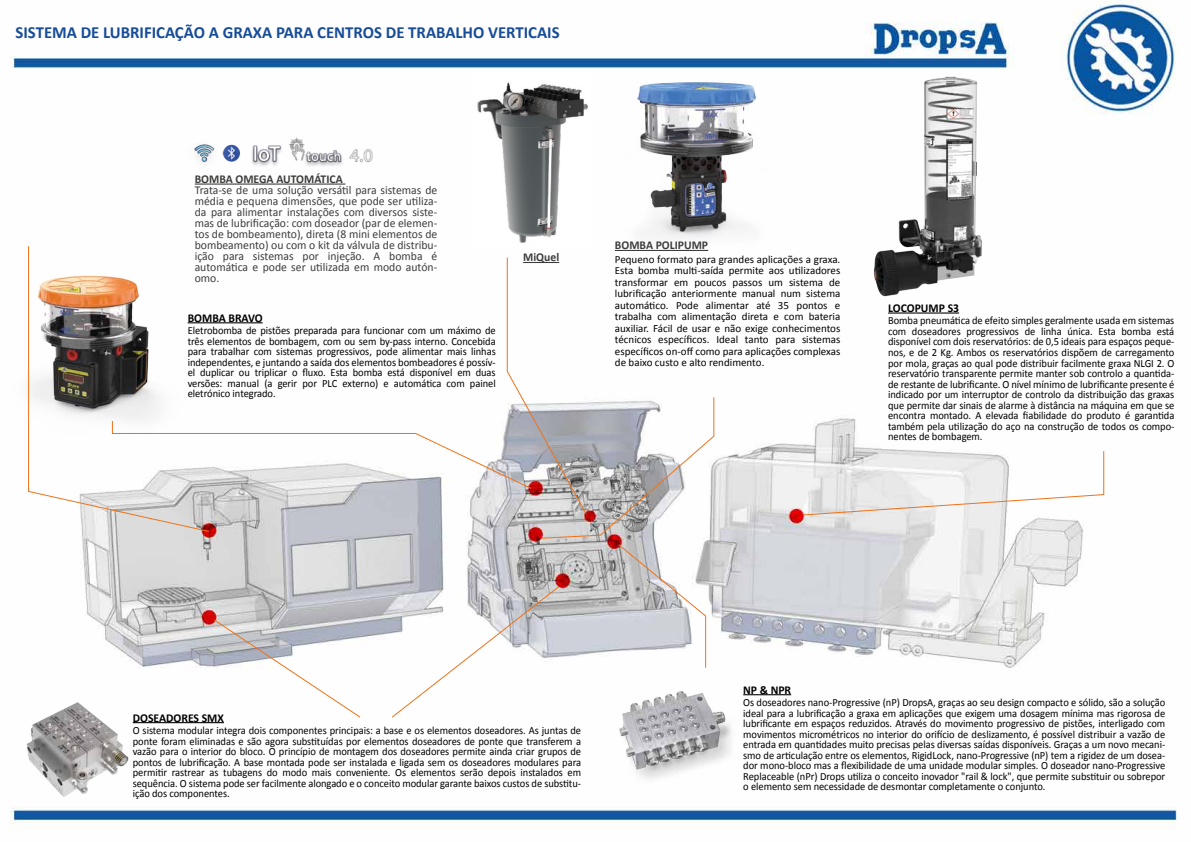
<style>
.page{position:relative;width:1191px;height:842px;background:#fff}
.page>*{position:absolute;margin:0;border:0;box-sizing:border-box;transform-origin:0 0}
.t1{font:700 17px "Calibri";color:#164c98}
.t2{font:12px/11px "Calibri";color:#3c3c3b;text-align:justify}
.t3{font:700 12px "Calibri";color:#3c3c3b}
.t4{font:700 12px "Calibri";color:#000}
.t5{font:11px/10.5px "Calibri";letter-spacing:-.005em;color:#000;text-align:justify;scale:.95 1}
.t6{font:11px/11.5px "Calibri";letter-spacing:-.005em;color:#000;text-align:justify}
</style>
<div class="page">
<img style="left:10px;top:1px;width:1167px;height:827px">
<hr style="left:195px;top:183px;width:150px;height:2px;background:#3c3c3b">
<img style="left:189px;top:131px;width:191px;height:41px">
<img style="left:601px;top:67px;width:159px;height:191px">
<hr style="left:615px;top:250px;width:93px;height:1px;background:#3c3c3b">
<img style="left:10px;top:258px;width:18px;height:187px">
<img style="left:609px;top:682px;width:128px;height:102px">
<hr style="left:743px;top:694px;width:48px;height:1px;background:#000">
<img style="left:760px;top:67px;width:355px;height:237px">
<hr style="left:888px;top:312px;width:71px;height:2px;background:#000">
<svg style="left:801px;top:450px;width:303px;height:66px"></svg>
<svg style="left:28px;top:245px;width:182px;height:288px"></svg>
<img style="left:450px;top:38px;width:154px;height:208px">
<svg style="left:111px;top:257px;width:604px;height:461px"></svg>
<img style="left:10px;top:654px;width:202px;height:176px">
<hr style="left:133px;top:722px;width:91px;height:1px;background:#000">
<img style="left:471px;top:74px;width:118px;height:173px">
<h1 class="t1" style="left:16px;top:21px;width:545px">SISTEMA DE LUBRIFICAÇÃO A GRAXA PARA CENTROS DE TRABALHO VERTICAIS</h1>
<p class="t3" style="left:195px;top:172px;width:149px">BOMBA OMEGA AUTOMÁTICA</p>
<p class="t2" style="left:195px;top:184px;width:244px">Trata-se de uma solução versátil para sistemas de média e pequena dimensões, que pode ser utiliza&shy;da para alimentar instalações com diversos siste&shy;mas de lubrificação: com doseador (par de elemen&shy;tos de bombeamento), direta (8 mini elementos de bombeamento) ou com o kit da válvula de distribu&shy;ição para sistemas por injeção. A bomba é automática e pode ser utilizada em modo autón&shy;omo.</p>
<p class="t4" style="left:188px;top:310px;width:76px">BOMBA BRAVO</p>
<p class="t5" style="left:188px;top:325px;width:326px">Eletrobomba de pistões preparada para funcionar com um máximo de três elementos de bombagem, com ou sem by-pass interno. Concebida para trabalhar com sistemas progressivos, pode alimentar mais linhas independentes, e juntando a saída dos elementos bombeadores é possív&shy;el duplicar ou triplicar o fluxo. Esta bomba está disponível em duas versões: manual (a gerir por PLC externo) e automática com painel eletrónico integrado.</p>
<p class="t3" style="left:523px;top:250px;width:38px">MiQuel</p>
<p class="t3" style="left:615px;top:238px;width:95px">BOMBA POLIPUMP</p>
<p class="t6" style="left:615px;top:253px;width:227px">Pequeno formato para grandes aplicações a graxa.<br>Esta bomba multi-saída permite aos utilizadores transformar em poucos passos um sistema de lubrificação anteriormente manual num sistema automático. Pode alimentar até 35 pontos e trabalha com alimentação direta e com bateria auxiliar. Fácil de usar e não exige conhecimentos técnicos específicos. Ideal tanto para sistemas específicos on-off como para aplicações complexas de baixo custo e alto rendimento.</p>
<p class="t4" style="left:888px;top:301px;width:72px">LOCOPUMP S3</p>
<p class="t5" style="left:888px;top:315px;width:303px">Bomba pneumática de efeito simples geralmente usada em sistemas com doseadores progressivos de linha única. Esta bomba está disponível com dois reservatórios: de 0,5 ideais para espaços peque&shy;nos, e de 2 Kg. Ambos os reservatórios dispõem de carregamento por mola, graças ao qual pode distribuir facilmente graxa NLGI 2. O reservatório transparente permite manter sob controlo a quantida&shy;de restante de lubrificante. O nível mínimo de lubrificante presente é indicado por um interruptor de controlo da distribuição das graxas que permite dar sinais de alarme à distância na máquina em que se encontra montado. A elevada fiabilidade do produto é garantida também pela utilização do aço na construção de todos os compo&shy;nentes de bombagem.</p>
<p class="t4" style="left:133px;top:710px;width:93px">DOSEADORES SMX</p>
<p class="t5" style="left:133px;top:725px;width:473px">O sistema modular integra dois componentes principais: a base e os elementos doseadores. As juntas de ponte foram eliminadas e são agora substituídas por elementos doseadores de ponte que transferem a vazão para o interior do bloco. O princípio de montagem dos doseadores permite ainda criar grupos de pontos de lubrificação. A base montada pode ser instalada e ligada sem os doseadores modulares para permitir rastrear as tubagens do modo mais conveniente. Os elementos serão depois instalados em sequência. O sistema pode ser facilmente alongado e o conceito modular garante baixos custos de substitu&shy;ição dos componentes.</p>
<p class="t4" style="left:743px;top:682px;width:49px">NP &amp; NPR</p>
<p class="t5" style="left:743px;top:697px;width:446px">Os doseadores nano-Progressive (nP) DropsA, graças ao seu design compacto e sólido, são a solução ideal para a lubrificação a graxa em aplicações que exigem uma dosagem mínima mas rigorosa de lubrificante em espaços reduzidos. Através do movimento progressivo de pistões, interligado com movimentos micrométricos no interior do orifício de deslizamento, é possível distribuir a vazão de entrada em quantidades muito precisas pelas diversas saídas disponíveis. Graças a um novo mecani&shy;smo de articulação entre os elementos, RigidLock, nano-Progressive (nP) tem a rigidez de um dosea&shy;dor mono-bloco mas a flexibilidade de uma unidade modular simples. O doseador nano-Progressive Replaceable (nPr) Drops utiliza o conceito inovador "rail &amp; lock", que permite substituir ou sobrepor o elemento sem necessidade de desmontar completamente o conjunto.</p>
</div>
